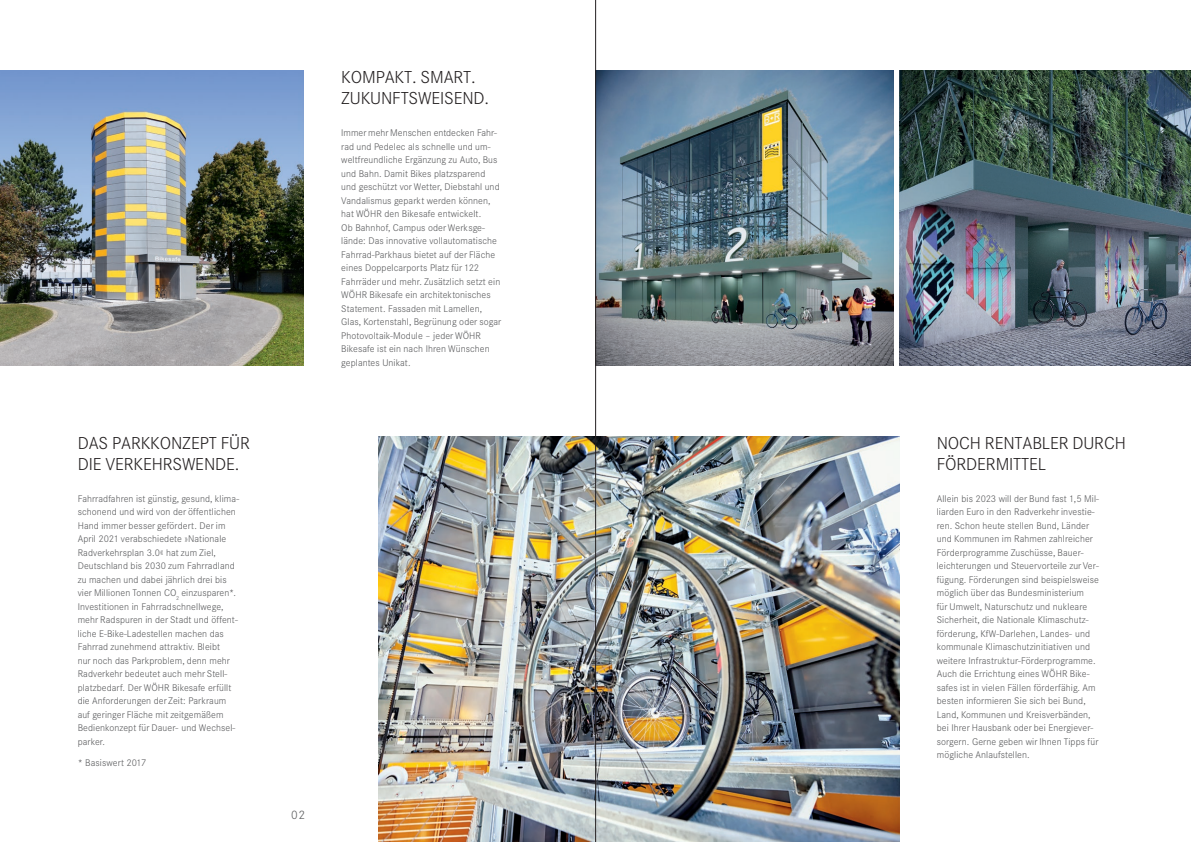
<style>
.page{position:relative;width:1191px;height:842px;background:#fff}
.page>*{position:absolute;margin:0;border:0;box-sizing:border-box;transform-origin:0 0}
.t1{font:300 17px/21px "Corporate SBQ";letter-spacing:-.01em;color:#231f20}
.t2{font:300 12px "Corporate SBQ";color:#57585a}
.t3{font:300 9.5px/13.5px "Corporate SBQ";letter-spacing:.01em;color:#57585a}
</style>
<div class="page">
<img style="left:899px;top:71px;width:292px;height:295px">
<img style="left:596px;top:71px;width:297px;height:295px">
<img style="left:0;top:71px;width:304px;height:295px">
<img style="left:379px;top:437px;width:520px;height:405px">
<hr style="left:595px;top:0;width:1px;height:842px;background:#231f20">
<h1 class="t1" style="left:78px;top:432px;width:174px">DAS PARKKONZEPT FÜR<br>DIE VERKEHRSWENDE.</h1>
<p class="t3" style="left:78px;top:492px;width:163px">Fahrradfahren ist günstig, gesund, klima&shy;schonend und wird von der öffentlichen Hand immer besser gefördert. Der im April 2021 verabschiedete »Nationale Radverkehrsplan 3.0« hat zum Ziel, Deutschland bis 2030 zum Fahrradland zu machen und dabei jährlich drei bis vier Millionen Tonnen CO<sub>2</sub> einzusparen*.<br>Investitionen in Fahrradschnellwege, mehr Radspuren in der Stadt und öffent&shy;liche E-Bike-Ladestellen machen das Fahrrad zunehmend attraktiv. Bleibt<br>nur noch das Parkproblem, denn mehr Radverkehr bedeutet auch mehr Stell&shy;platzbedarf. Der WÖHR Bikesafe erfüllt die Anforderungen der Zeit: Parkraum auf geringer Fläche mit zeitgemäßem Bedienkonzept für Dauer- und Wechsel&shy;parker.</p>
<p class="t3" style="left:78px;top:756px;width:70px">* Basiswert 2017</p>
<h1 class="t1" style="left:341px;top:67px;width:149px">KOMPAKT. SMART.<br>ZUKUNFTSWEISEND.</h1>
<p class="t3" style="left:341px;top:126px;width:161px">Immer mehr Menschen entdecken Fahr&shy;rad und Pedelec als schnelle und um&shy;weltfreundliche Ergänzung zu Auto, Bus und Bahn. Damit Bikes platzsparend und geschützt vor Wetter, Diebstahl und Vandalismus geparkt werden können, hat WÖHR den Bikesafe entwickelt.<br>Ob Bahnhof, Campus oder Werksge&shy;lände: Das innovative vollautomatische Fahrrad--Parkhaus bietet auf der Fläche eines Doppelcarports Platz für 122<br>Fahrräder und mehr. Zusätzlich setzt ein WÖHR Bikesafe ein architektonisches Statement. Fassaden mit Lamellen, Glas, Kortenstahl, Begrünung oder sogar Photovoltaik-Module – jeder WÖHR Bikesafe ist ein nach Ihren Wünschen geplantes Unikat.</p>
<p class="t2" style="left:291px;top:808px;width:15px">02</p>
<h1 class="t1" style="left:936px;top:432px;width:190px">NOCH RENTABLER DURCH<br>FÖRDERMITTEL</h1>
<p class="t3" style="left:936px;top:492px;width:164px">Allein bis 2023 will der Bund fast 1,5 Mil&shy;liarden Euro in den Radverkehr investie&shy;ren. Schon heute stellen Bund, Länder und Kommunen im Rahmen zahlreicher Förderprogramme Zuschüsse, Bauer&shy;leichterungen und Steuervorteile zur Ver&shy;fügung. Förderungen sind beispielsweise möglich über das Bundesministerium<br>für Umwelt, Naturschutz und nukleare Sicherheit, die Nationale Klimaschutz&shy;förderung, KfW-Darlehen, Landes- und kommunale Klimaschutzinitiativen und weitere Infrastruktur-Förderprogramme.<br>Auch die Errichtung eines WÖHR Bike&shy;safes ist in vielen Fällen förderfähig. Am besten informieren Sie sich bei Bund, Land, Kommunen und Kreisverbänden, bei Ihrer Hausbank oder bei Energiever&shy;sorgern. Gerne geben wir Ihnen Tipps für mögliche Anlaufstellen.</p>
</div>
